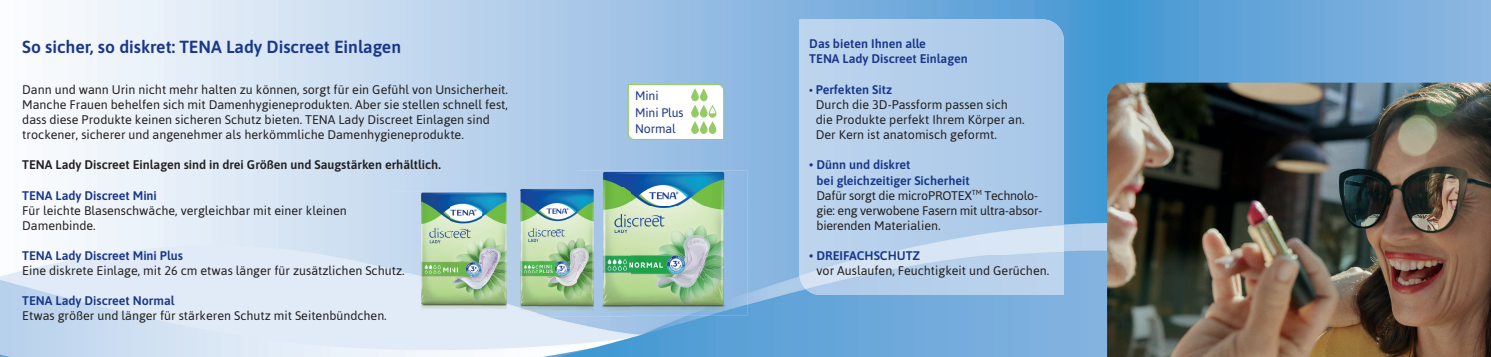
<style>
.page{position:relative;width:1491px;height:357px;background:#fff}
.page>*{position:absolute;margin:0;border:0;box-sizing:border-box;transform-origin:0 0}
.t1{font:600 17.5px "Asap";color:#19368a}
.t2{font:12.5px/15px "Asap";color:#231f20}
.t3{font:12.5px/15px "Asap";letter-spacing:-.02em;color:#231f20}
.t4{font:600 12.5px/15px "Asap";color:#19368a}
.t5{font:600 12.5px "Asap";color:#231f20}
.t6{font:12.38px/16.5px "Asap";letter-spacing:-.01em;color:#19368a}
.s1{font-weight:600;font-size:11.25px;color:#19368a}
.s2{font-weight:600;color:#19368a}
.s3{color:#12151e}
.s4{color:#11151e}
.s5{color:#1b191f}
</style>
<div class="page">
<img style="left:0;top:0;width:1490px;height:356px">
<img style="left:799px;top:19px;width:264px;height:276px">
<img style="left:1107px;top:83px;width:383px;height:273px">
<img style="left:388px;top:191px;width:131px;height:123px">
<img style="left:388px;top:265px;width:19px;height:12px">
<img style="left:482px;top:188px;width:95px;height:42px">
<img style="left:519px;top:230px;width:58px;height:43px">
<img style="left:482px;top:273px;width:148px;height:43px">
<img style="left:577px;top:170px;width:170px;height:36px">
<img style="left:630px;top:206px;width:117px;height:109px">
<img style="left:577px;top:188px;width:53px;height:127px">
<svg style="left:627px;top:83px;width:97px;height:57px"></svg>
<h1 class="t1" style="left:22px;top:40px;width:380px">So sicher, so diskret: TENA Lady Discreet Einlagen</h1>
<p class="t4" style="left:809px;top:37px;width:160px">Das bieten Ihnen alle<br>TENA Lady Discreet Einlagen</p>
<p class="t2" style="left:815px;top:83px;width:210px;text-indent:-6px"><span class="s1">•</span> <span class="s2">Perfekten Sitz<br></span>Durch die 3D-Passform passen sich die Produkte perfekt Ihrem Körper an.<br>Der Kern ist anatomisch geformt.</p>
<p class="t3" style="left:816px;top:158px;width:227px;text-indent:-7px"><span class="s2">• Dünn und diskret<br>bei gleichzeitiger Sicherheit<br></span>Dafür sorgt die microPROTEX<sup>TM</sup> Technolo&shy;gie: eng verwobene Fasern mit ultra-absor&shy;bierenden Materialien.</p>
<p class="t4" style="left:809px;top:248px;width:112px">• DREIFACHSCHUTZ</p>
<p class="t2" style="left:816px;top:263px;width:234px">vor Auslaufen, Feuchtigkeit und Gerüchen.</p>
<p class="t2" style="left:22px;top:83px;width:487px">Dann und wann Urin nicht mehr halten zu können, sorgt für ein Gefühl von Unsicherheit.<br>Manche Frauen behelfen sich mit Damenhygieneprodukten. Aber sie stellen schnell fest, dass diese Produkte keinen sicheren Schutz bieten. TENA Lady Discreet Einlagen sind trockener, sicherer und angenehmer als herkömmliche Damenhygieneprodukte.</p>
<p class="t5" style="left:22px;top:160px;width:420px">TENA Lady Discreet Einlagen sind in drei Größen und Saugstärken erhältlich.</p>
<p class="t4" style="left:22px;top:188px;width:136px">TENA Lady Discreet Mini</p>
<p class="t2" style="left:22px;top:203px;width:326px">Für leichte Blasenschwäche, vergleichbar mit einer kleinen<br>Damenbinde.</p>
<p class="t2" style="left:22px;top:248px;width:384px"><span class="s2">TENA Lady Discreet Mini Plus<br></span>Eine diskrete Einlage, mit 26 cm etwas länger für zusätzlichen Sch<span class="s3">ut</span><span class="s4">z</span><span class="s5">.</span></p>
<p class="t4" style="left:22px;top:293px;width:154px">TENA Lady Discreet Normal</p>
<p class="t2" style="left:22px;top:308px;width:366px">Etwas größer und länger für stärkeren Schutz mit Seitenbündchen.</p>
<p class="t6" style="left:635px;top:88px;width:50px">Mini<br>Mini Plus<br>Normal</p>
</div>
